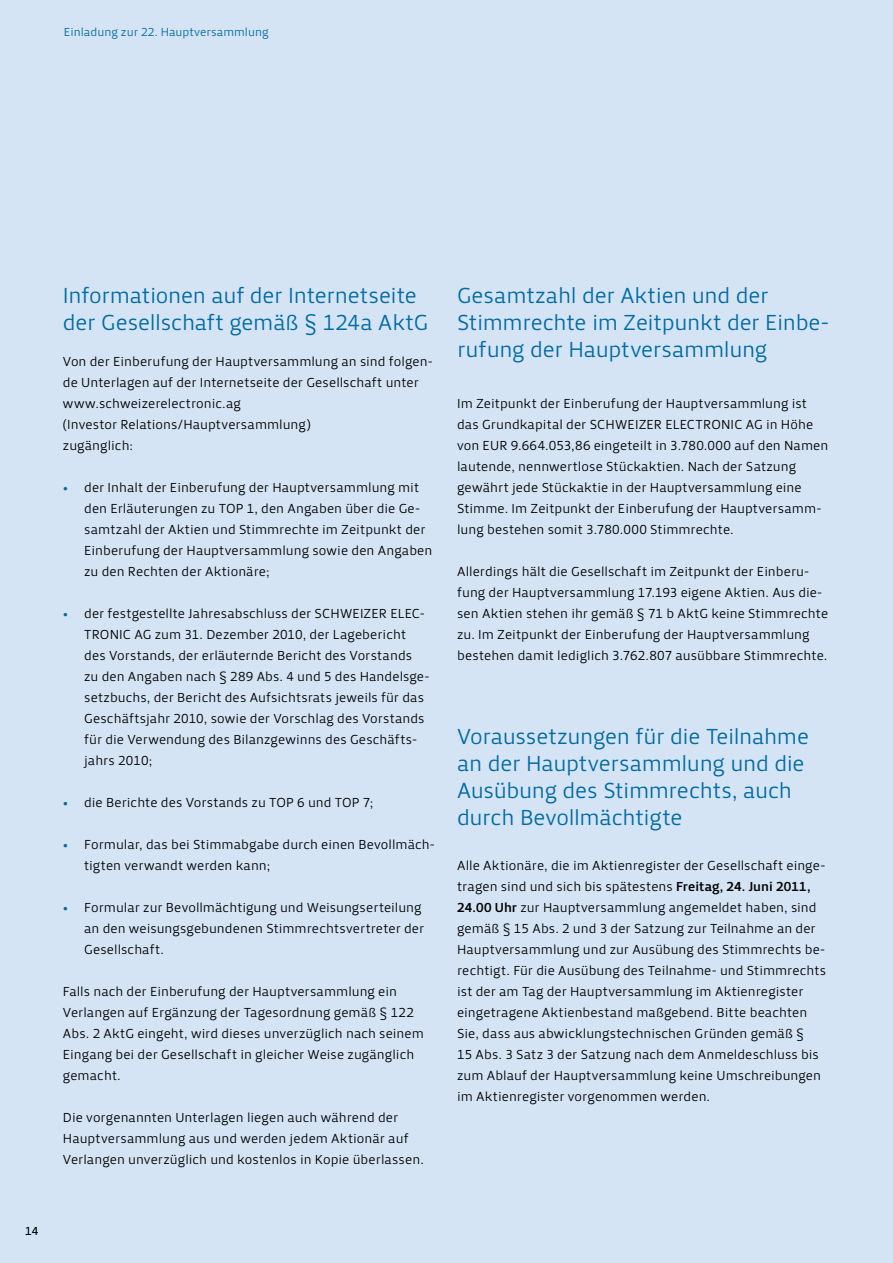
<style>
.page{position:relative;width:893px;height:1263px;background:#d4e4f4}
.page>*{position:absolute;margin:0;border:0;box-sizing:border-box;transform-origin:0 0}
.t1{font:22.5px/27px "Priva Pro One";letter-spacing:-.015em;color:#006aa4}
.t2{font:13.5px/21px "Priva Pro One";color:#000}
.t3{font:12px "Priva Pro One";color:#006aa4}
.t4{font:12px "Priva Pro Two";color:#000}
.s1{font-family:"Priva Pro Three";color:#006aa4}
.s2{font-family:"Priva Pro Three"}
</style>
<div class="page">
<p class="t3" style="left:64px;top:25px;width:206px">Einladung zur 22. Hauptversammlung</p>
<p class="t4" style="left:25px;top:1224px;width:15px">14</p>
<h1 class="t1" style="left:63px;top:282px;width:367px">Informationen auf der Internetseite der Gesellschaft gemäß § 124a AktG</h1>
<p class="t2" style="left:63px;top:351px;width:371px">Von der Einberufung der Hauptversammlung an sind folgen&shy;de Unterlagen auf der Internetseite der Gesellschaft unter www.schweizerelectronic.ag<br>(Investor Relations/Hauptversammlung)<br>zugänglich:</p>
<p class="t2" style="left:84px;top:477px;width:350px;text-indent:-21px"><span class="s1">•</span> der Inhalt der Einberufung der Hauptversammlung mit den Erläuterungen zu TOP 1, den Angaben über die Ge&shy;samtzahl der Aktien und Stimmrechte im Zeitpunkt der Einberufung der Hauptversammlung sowie den Angaben zu den Rechten der Aktionäre;</p>
<p class="t2" style="left:84px;top:603px;width:347px;text-indent:-21px"><span class="s1">•</span> der festgestellte Jahresabschluss der SCHWEIZER ELEC-TRONIC AG zum 31. Dezember 2010, der Lagebericht des Vorstands, der erläuternde Bericht des Vorstands zu den Angaben nach § 289 Abs. 4 und 5 des Handelsge&shy;setzbuchs, der Bericht des Aufsichtsrats jeweils für das Geschäftsjahr 2010, sowie der Vorschlag des Vorstands für die Verwendung des Bilanzgewinns des Geschäfts&shy;jahrs 2010;</p>
<p class="t2" style="left:63px;top:792px;width:312px"><span class="s1">•</span> die Berichte des Vorstands zu TOP 6 und TOP 7;</p>
<p class="t2" style="left:84px;top:834px;width:352px;text-indent:-21px"><span class="s1">•</span> Formular, das bei Stimmabgabe durch einen Bevollmäch&shy;tigten verwandt werden kann;</p>
<p class="t2" style="left:84px;top:897px;width:342px;text-indent:-21px"><span class="s1">•</span> Formular zur Bevollmächtigung und Weisungserteilung an den weisungsgebundenen Stimmrechtsvertreter der<br>Gesellschaft.</p>
<p class="t2" style="left:63px;top:981px;width:363px">Falls nach der Einberufung der Hauptversammlung ein Verlangen auf Ergänzung der Tagesordnung gemäß § 122<br>Abs. 2 AktG eingeht, wird dieses unverzüglich nach seinem Eingang bei der Gesellschaft in gleicher Weise zugänglich gemacht.</p>
<p class="t2" style="left:63px;top:1107px;width:362px">Die vorgenannten Unterlagen liegen auch während der<br>Hauptversammlung aus und werden jedem Aktionär auf<br>Verlangen unverzüglich und kostenlos in Kopie überlassen.</p>
<h1 class="t1" style="left:457px;top:282px;width:374px">Gesamtzahl der Aktien und der<br>Stimmrechte im Zeitpunkt der Einbe&shy;rufung der Hauptversammlung</h1>
<p class="t2" style="left:457px;top:393px;width:373px">Im Zeitpunkt der Einberufung der Hauptversammlung ist das Grundkapital der SCHWEIZER ELECTRONIC AG in Höhe von EUR 9.664.053,86 eingeteilt in 3.780.000 auf den Namen lautende, nennwertlose Stückaktien. Nach der Satzung gewährt jede Stückaktie in der Hauptversammlung eine Stimme. Im Zeitpunkt der Einberufung der Hauptversamm&shy;lung bestehen somit 3.780.000 Stimmrechte.</p>
<p class="t2" style="left:457px;top:561px;width:373px">Allerdings hält die Gesellschaft im Zeitpunkt der Einberu&shy;fung der Hauptversammlung 17.193 eigene Aktien. Aus die&shy;sen Aktien stehen ihr gemäß § 71 b AktG keine Stimmrechte zu. Im Zeitpunkt der Einberufung der Hauptversammlung bestehen damit lediglich 3.762.807 ausübbare Stimmrechte.</p>
<h1 class="t1" style="left:457px;top:723px;width:354px">Voraussetzungen für die Teilnahme an der Hauptversammlung und die<br>Ausübung des Stimmrechts, auch durch Bevollmächtigte</h1>
<p class="t2" style="left:457px;top:855px;width:371px">Alle Aktionäre, die im Aktienregister der Gesellschaft einge&shy;tragen sind und sich bis spätestens <span class="s2">Freitag, 24. Juni 2011, 24.00 Uhr</span> zur Hauptversammlung angemeldet haben, sind gemäß § 15 Abs. 2 und 3 der Satzung zur Teilnahme an der Hauptversammlung und zur Ausübung des Stimmrechts be&shy;rechtigt. Für die Ausübung des Teilnahme- und Stimmrechts ist der am Tag der Hauptversammlung im Aktienregister eingetragene Aktienbestand maßgebend. Bitte beachten Sie, dass aus abwicklungstechnischen Gründen gemäß §<br>15 Abs. 3 Satz 3 der Satzung nach dem Anmeldeschluss bis zum Ablauf der Hauptversammlung keine Umschreibungen im Aktienregister vorgenommen werden.</p>
</div>
